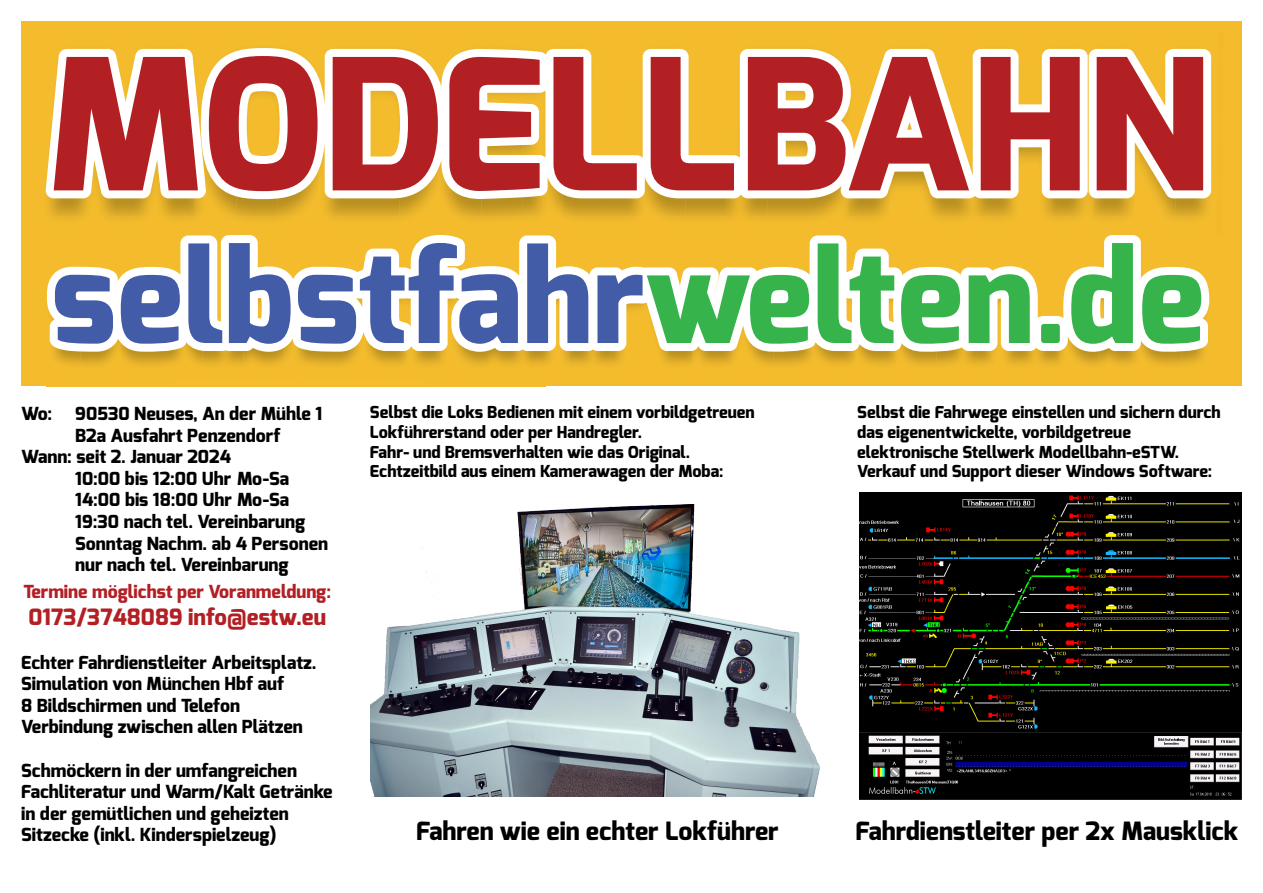
<style>
.page{position:relative;width:1263px;height:893px;background:#fff}
.page>*{position:absolute;margin:0;border:0;box-sizing:border-box;transform-origin:0 0}
.t1{font:800 25.2px "Exo";color:#000}
.t2{font:800 22.5px "Exo";color:#b21f24}
.t3{font:800 18px/21.6px "Exo";color:#000}
.t4{font:800 18px "Exo";color:#b21f24}
.t5{font:800 16.5px/19.8px "Exo";color:#000}
</style>
<div class="page">
<div style="left:21px;top:21px;width:1221px;height:365px;background:#f4bc2d"></div>
<img style="left:45px;top:55px;width:1167px;height:162px">
<svg style="left:46px;top:48px;width:1165px;height:152px;fill:#fff"></svg>
<svg style="left:54px;top:56px;width:1149px;height:135px;fill:#b32023"></svg>
<img style="left:54px;top:294px;width:1156px;height:71px">
<svg style="left:47px;top:235px;width:1162px;height:117px"></svg>
<svg style="left:55px;top:243px;width:587px;height:101px"></svg>
<svg style="left:647px;top:243px;width:554px;height:101px"></svg>
<img style="left:370px;top:504px;width:450px;height:293px">
<img style="left:859px;top:493px;width:383px;height:306px">
<p class="t3" style="left:21px;top:403px;width:32px">Wo:</p>
<p class="t3" style="left:75px;top:403px;width:248px">90530 Neuses, An der Mühle 1</p>
<p class="t3" style="left:75px;top:425px;width:207px">B2a Ausfahrt Penzendorf</p>
<p class="t3" style="left:21px;top:446px;width:211px">Wann: seit 2. Januar 2024</p>
<p class="t3" style="left:75px;top:468px;width:215px">10:00 bis 12:00 Uhr Mo-Sa</p>
<p class="t3" style="left:75px;top:489px;width:215px">14:00 bis 18:00 Uhr Mo-Sa</p>
<p class="t3" style="left:75px;top:511px;width:232px">19:30 nach tel. Vereinbarung</p>
<p class="t3" style="left:75px;top:533px;width:254px">Sonntag Nachm. ab 4 Personen</p>
<p class="t3" style="left:75px;top:554px;width:215px">nur nach tel. Vereinbarung</p>
<p class="t4" style="left:24px;top:580px;width:309px">Termine möglichst per Voranmeldung:</p>
<p class="t2" style="left:29px;top:603px;width:299px">0173/3748089 info@estw.eu</p>
<p class="t3" style="left:21px;top:651px;width:297px">Echter Fahrdienstleiter Arbeitsplatz.<br>Simulation von München Hbf auf<br>8 Bildschirmen und Telefon Verbindung zwischen allen Plätzen</p>
<p class="t3" style="left:21px;top:759px;width:313px">Schmöckern in der umfangreichen Fachliteratur und Warm/Kalt Getränke in der gemütlichen und geheizten Sitzecke (inkl. Kinderspielzeug)</p>
<p class="t5" style="left:370px;top:402px;width:386px">Selbst die Loks Bedienen mit einem vorbildgetreuen Lokführerstand oder per Handregler.<br>Fahr- und Bremsverhalten wie das Original.<br>Echtzeitbild aus einem Kamerawagen der Moba:</p>
<p class="t5" style="left:857px;top:402px;width:365px">Selbst die Fahrwege einstellen und sichern durch das eigenentwickelte, vorbildgetreue elektronische Stellwerk Modellbahn-eSTW.<br>Verkauf und Support dieser Windows Software:</p>
<h1 class="t1" style="left:416px;top:815px;width:364px">Fahren wie ein echter Lokführer</h1>
<h1 class="t1" style="left:855px;top:815px;width:384px">Fahrdienstleiter per 2x Mausklick</h1>
</div>
